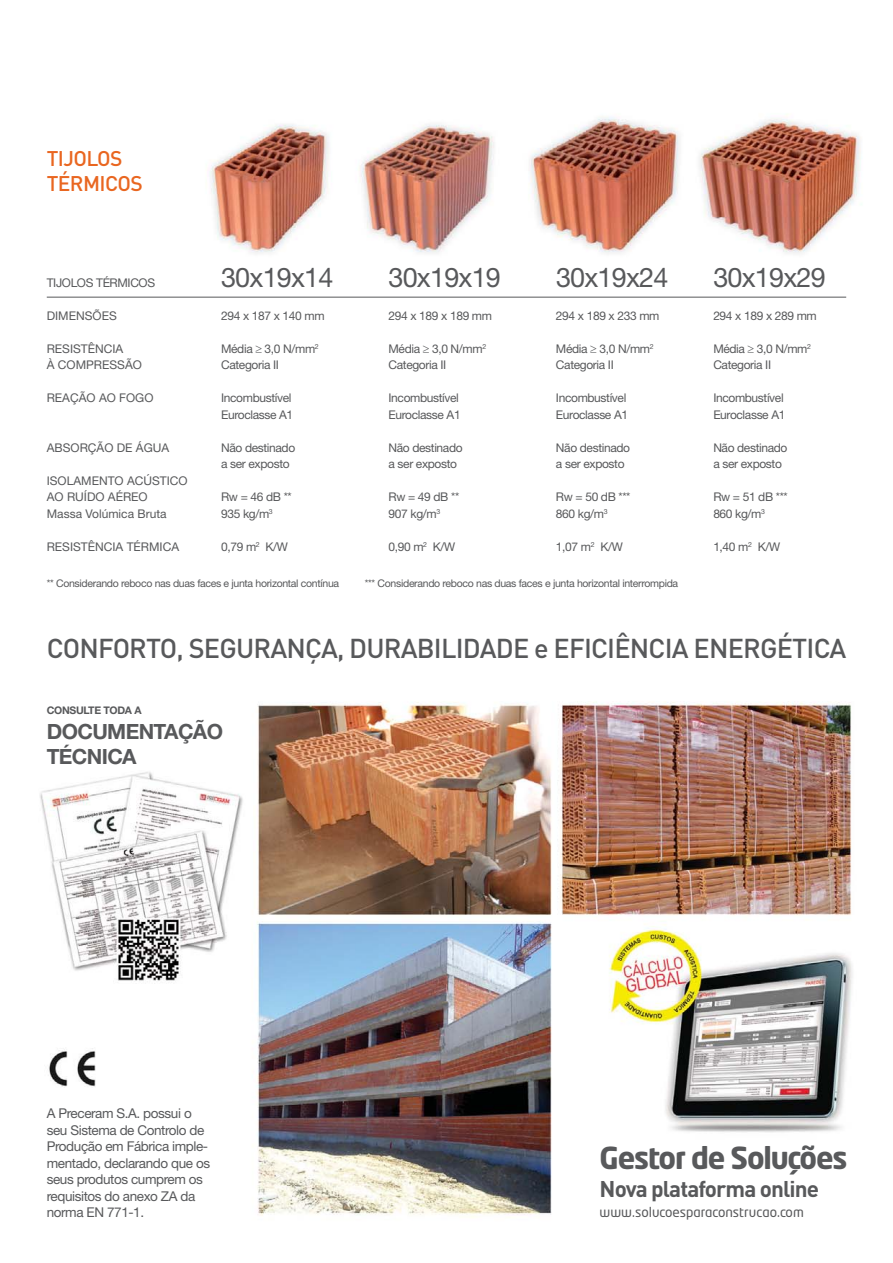
<style>
.page{position:relative;width:893px;height:1263px;background:#fff}
.page>*{position:absolute;margin:0;border:0;box-sizing:border-box;transform-origin:0 0}
.t1{font:700 30px "Neo Tech Alt";letter-spacing:-.04em;color:#58595b}
.t2{font:500 27px "DIN";letter-spacing:-.03em;color:#58595b}
.t3{font:27px "Helvetica Neue";letter-spacing:-.03em;color:#58595b}
.t4{font:700 22.5px "DIN";letter-spacing:-.04em;color:#58595b}
.t5{font:700 21px/25.2px "Helvetica Neue";letter-spacing:-.03em;color:#58595b}
.t6{font:500 21px/25.2px "DIN";letter-spacing:-.03em;color:#e96620}
.t7{font:13.5px/16.5px "Helvetica Neue";letter-spacing:-.03em;color:#58595b}
.t8{font:13.5px "Neo Tech";color:#58595b}
.t9{font:12px/16.5px "Helvetica Neue";letter-spacing:-.03em;color:#58595b}
.t10{font:12px/16.5px "Helvetica Neue";color:#58595b}
.t11{font:10.5px "Helvetica Neue";letter-spacing:-.03em;color:#58595b}
.t12{font:700 10.5px "Helvetica Neue";letter-spacing:-.03em;color:#58595b}
</style>
<div class="page">
<img style="left:40px;top:114px;width:822px;height:1104px">
<hr style="left:47px;top:297px;width:799px;height:1px;background:#58595b">
<h3 class="t6" style="left:47px;top:149px;width:98px">TIJOLOS<br>TÉRMICOS</h3>
<p class="t9" style="left:47px;top:276px;width:110px">TIJOLOS TÉRMICOS</p>
<p class="t10" style="left:47px;top:309px;width:72px">DIMENSÕES</p>
<p class="t10" style="left:47px;top:342px;width:97px">RESISTÊNCIA<br>À COMPRESSÃO</p>
<p class="t10" style="left:47px;top:391px;width:108px">REAÇÃO AO FOGO</p>
<p class="t10" style="left:47px;top:441px;width:124px">ABSORÇÃO DE ÁGUA</p>
<p class="t10" style="left:47px;top:474px;width:142px">ISOLAMENTO ACÚSTICO<br>AO RUÍDO AÉREO<br>Massa Volúmica Bruta</p>
<p class="t10" style="left:47px;top:540px;width:134px">RESISTÊNCIA TÉRMICA</p>
<h2 class="t3" style="left:221px;top:267px;width:114px">30x19x14</h2>
<h2 class="t3" style="left:389px;top:267px;width:114px">30x19x19</h2>
<h2 class="t3" style="left:556px;top:267px;width:114px">30x19x24</h2>
<h2 class="t3" style="left:713px;top:267px;width:114px">30x19x29</h2>
<p class="t9" style="left:221px;top:308px;width:105px">294 x 187 x 140 mm</p>
<p class="t9" style="left:221px;top:341px;width:99px">Média ▼ 3,0 N/mm<sup>2<br></sup>Categoria II</p>
<p class="t9" style="left:221px;top:391px;width:74px">Incombustível<br>Euroclasse A1</p>
<p class="t9" style="left:221px;top:440px;width:76px">Não destinado a ser exposto</p>
<p class="t9" style="left:221px;top:490px;width:72px">Rw = 46 dB **<br>935 kg/m<sup>3</sup></p>
<p class="t9" style="left:221px;top:539px;width:68px">0,79 m<sup>2</sup> K/W</p>
<p class="t9" style="left:389px;top:308px;width:105px">294 x 189 x 189 mm</p>
<p class="t9" style="left:389px;top:341px;width:99px">Média ▼ 3,0 N/mm<sup>2<br></sup>Categoria II</p>
<p class="t9" style="left:389px;top:391px;width:74px">Incombustível<br>Euroclasse A1</p>
<p class="t9" style="left:389px;top:440px;width:76px">Não destinado a ser exposto</p>
<p class="t9" style="left:389px;top:490px;width:72px">Rw = 49 dB **<br>907 kg/m<sup>3</sup></p>
<p class="t9" style="left:389px;top:539px;width:68px">0,90 m<sup>2</sup> K/W</p>
<p class="t9" style="left:556px;top:308px;width:105px">294 x 189 x 233 mm</p>
<p class="t9" style="left:556px;top:341px;width:99px">Média ▼ 3,0 N/mm<sup>2<br></sup>Categoria II</p>
<p class="t9" style="left:556px;top:391px;width:74px">Incombustível<br>Euroclasse A1</p>
<p class="t9" style="left:556px;top:440px;width:76px">Não destinado a ser exposto</p>
<p class="t9" style="left:556px;top:490px;width:76px">Rw = 50 dB ***<br>860 kg/m<sup>3</sup></p>
<p class="t9" style="left:556px;top:539px;width:68px">1,07 m<sup>2</sup> K/W</p>
<p class="t9" style="left:713px;top:308px;width:105px">294 x 189 x 289 mm</p>
<p class="t9" style="left:713px;top:341px;width:99px">Média ▼ 3,0 N/mm<sup>2<br></sup>Categoria II</p>
<p class="t9" style="left:713px;top:391px;width:74px">Incombustível<br>Euroclasse A1</p>
<p class="t9" style="left:713px;top:440px;width:76px">Não destinado a ser exposto</p>
<p class="t9" style="left:713px;top:490px;width:76px">Rw = 51 dB ***<br>860 kg/m<sup>3</sup></p>
<p class="t9" style="left:713px;top:539px;width:68px">1,40 m<sup>2</sup> K/W</p>
<p class="t11" style="left:47px;top:579px;width:294px">** Considerando reboco nas duas faces e junta horizontal contínua</p>
<p class="t11" style="left:365px;top:579px;width:315px">*** Considerando reboco nas duas faces e junta horizontal interrompida</p>
<h2 class="t2" style="left:47px;top:638px;width:801px">CONFORTO, SEGURANÇA, DURABILIDADE e EFICIÊNCIA ENERGÉTICA</h2>
<p class="t12" style="left:47px;top:707px;width:96px">CONSULTE TODA A</p>
<h3 class="t5" style="left:47px;top:721px;width:178px">DOCUMENTAÇÃO<br>TÉCNICA</h3>
<p class="t7" style="left:47px;top:1106px;width:165px">A Preceram S.A. possui o seu Sistema de Controlo de<br>Produção em Fábrica imple&shy;mentado, declarando que os seus produtos cumprem os requisitos do anexo ZA da norma EN 771-1.</p>
<h1 class="t1" style="left:600px;top:1141px;width:250px">Gestor de Soluções</h1>
<h3 class="t4" style="left:600px;top:1176px;width:221px">Nova plataforma online</h3>
<p class="t8" style="left:600px;top:1203px;width:206px">www.solucoesparaconstrucao.com</p>
</div>
